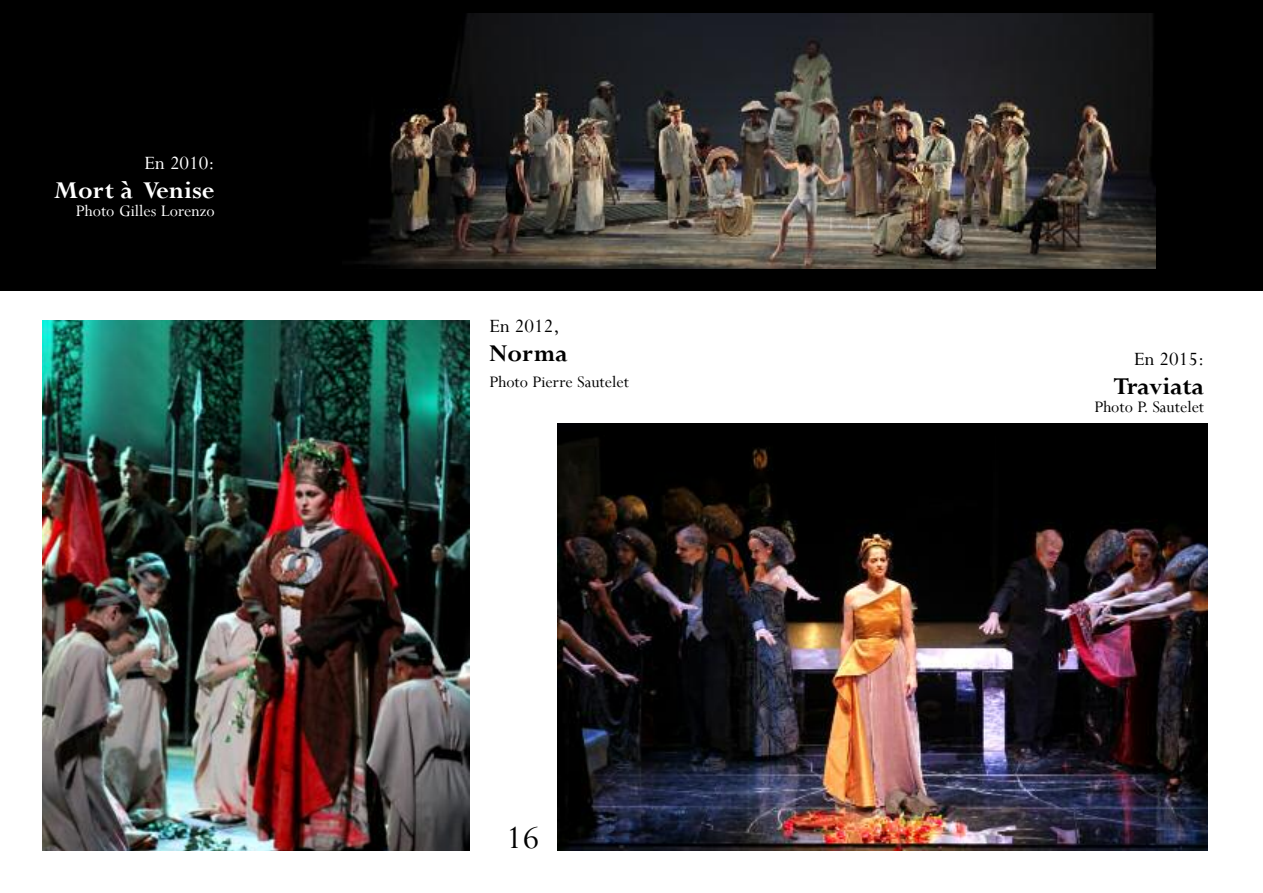
<style>
.page{position:relative;width:1263px;height:893px;background:#fff}
.page>*{position:absolute;margin:0;border:0;box-sizing:border-box;transform-origin:0 0}
.t1{font:36px "Perpetua";color:#000}
.t2{font:700 27px "Perpetua";color:#000}
.t3{font:700 27px "Perpetua";color:#fff}
.t4{font:21px "Perpetua";color:#000}
.t5{font:21px "Perpetua";color:#fff}
.t6{font:18px "Perpetua";color:#000}
.t7{font:18px "Perpetua";color:#fff}
</style>
<div class="page">
<div style="left:0;top:0;width:1263px;height:275px;background:#000"></div>
<div style="left:0;top:269px;width:1263px;height:22px;background:#000"></div>
<img style="left:43px;top:320px;width:427px;height:530px">
<img style="left:558px;top:424px;width:650px;height:426px">
<img style="left:359px;top:14px;width:796px;height:254px">
<p class="t5" style="left:144px;top:152px;width:72px">En 2010:</p>
<h2 class="t3" style="left:54px;top:175px;width:162px">Mort à Venise</h2>
<p class="t7" style="left:76px;top:201px;width:140px">Photo Gilles Lorenzo</p>
<p class="t4" style="left:489px;top:314px;width:72px">En 2012,</p>
<h2 class="t2" style="left:489px;top:338px;width:80px">Norma</h2>
<p class="t6" style="left:489px;top:372px;width:141px">Photo Pierre Sautelet</p>
<h1 class="t1" style="left:506px;top:819px;width:34px">16</h1>
<p class="t4" style="left:1134px;top:348px;width:72px">En 2015:</p>
<h2 class="t2" style="left:1114px;top:372px;width:92px">Traviata</h2>
<p class="t6" style="left:1094px;top:397px;width:111px">Photo P. Sautelet</p>
</div>
